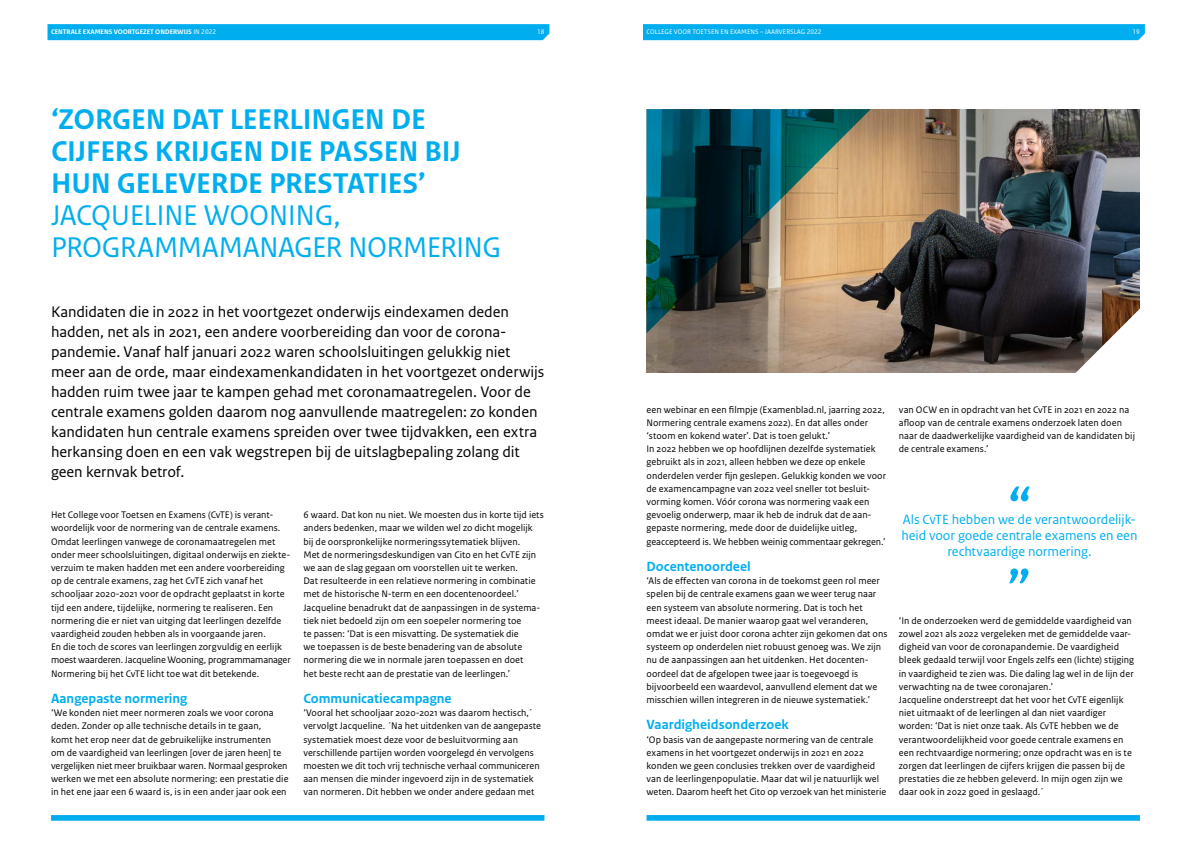
<style>
.page{position:relative;width:1191px;height:842px;background:#fff}
.page>*{position:absolute;margin:0;border:0;box-sizing:border-box;transform-origin:0 0}
.NB_plat{font:65px "Rijksoverheid Sans Text";color:#00aeef}
._2021_interview-kopb{font:700 30px/32px "Rijksoverheid Sans Text";letter-spacing:-.005em;color:#00aeef}
._2021_interview-intr{font:16px/20px "Rijksoverheid Sans Text";letter-spacing:-.005em;color:#000}
._2020_nieuwsbrief_qu{font:14px/16px "Rijksoverheid Sans Text";letter-spacing:-.005em;color:#00aeef;text-align:center}
._2021_interview-tuss{font:700 14px "Rijksoverheid Sans Text";color:#00aeef}
._2021_interview-plat{font:10px/13.2px "Rijksoverheid Sans Text";letter-spacing:.005em;color:#000}
.t1{font:7px "Rijksoverheid Sans Text";color:#fff}
.t2{font:700 7px "Rijksoverheid Sans Text";color:#fff}
.s1{font-weight:400}
</style>
<div class="page">
<svg style="left:51px;top:815px;width:493px;height:6px"></svg>
<svg style="left:646px;top:815px;width:494px;height:6px"></svg>
<div style="left:643px;top:24px;width:501px;height:16px;background:#00aeef"></div>
<div style="left:47px;top:24px;width:502px;height:16px;background:#00aeef"></div>
<img style="left:646px;top:109px;width:494px;height:264px">
<svg style="left:646px;top:109px;width:224px;height:224px"></svg>
<svg style="left:1074px;top:309px;width:66px;height:64px"></svg>
<p class="t2" style="left:51px;top:28px;width:167px">CENTRALE EXAMENS VOORTGEZET ONDERWIJS <span class="s1">IN 2022</span></p>
<p class="t1" style="left:537px;top:28px;width:9px">18</p>
<p class="t1" style="left:646px;top:28px;width:177px">COLLEGE VOOR TOETSEN EN EXAMENS – JAARVERSLAG 2022</p>
<p class="t1" style="left:1132px;top:28px;width:9px">19</p>
<p class="_2021_interview-kopb" style="left:51px;top:104px;width:452px">‘ZORGEN DAT LEERLINGEN DE<br>CIJFERS KRIJGEN DIE PASSEN BIJ<br>HUN GELEVERDE PRESTATIES’<br><span class="s1">JACQUELINE WOONING,<br>PROGRAMMAMANAGER NORMERING</span></p>
<p class="_2021_interview-intr" style="left:51px;top:302px;width:495px">Kandidaten die in 2022 in het voortgezet onderwijs eindexamen deden hadden, net als in 2021, een andere voorbereiding dan voor de corona&shy;pandemie. Vanaf half januari 2022 waren schoolsluitingen gelukkig niet meer aan de orde, maar eindexamenkandidaten in het voortgezet onderwijs hadden ruim twee jaar te kampen gehad met coronamaatregelen. Voor de centrale examens golden daarom nog aanvullende maatregelen: zo konden kandidaten hun centrale examens spreiden over twee tijdvakken, een extra herkansing doen en een vak wegstrepen bij de uitslagbepaling zolang dit geen kernvak betrof.</p>
<p class="_2021_interview-plat" style="left:51px;top:508px;width:241px">Het College voor Toetsen en Examens (CvTE) is verant&shy;woordelijk voor de normering van de centrale examens.<br>Omdat leerlingen vanwege de coronamaatregelen met onder meer schoolsluitingen, digitaal onderwijs en ziekte&shy;verzuim te maken hadden met een andere voorbereiding op de centrale examens, zag het CvTE zich vanaf het schooljaar 2020-2021 voor de opdracht geplaatst in korte tijd een andere, tijdelijke, normering te realiseren. Een normering die er niet van uitging dat leerlingen dezelfde vaardigheid zouden hebben als in voorgaande jaren.<br>En die toch de scores van leerlingen zorgvuldig en eerlijk moest waarderen. Jacqueline Wooning, programmamanager Normering bij het CvTE licht toe wat dit betekende.</p>
<p class="_2021_interview-tuss" style="left:51px;top:690px;width:138px">Aangepaste normering</p>
<p class="_2021_interview-plat" style="left:51px;top:706px;width:239px">‘We konden niet meer normeren zoals we voor corona deden. Zonder op alle technische details in te gaan,<br>komt het erop neer dat de gebruikelijke instrumenten<br>om de vaardigheid van leerlingen [over de jaren heen] te vergelijken niet meer bruikbaar waren. Normaal gesproken werken we met een absolute normering: een prestatie die in het ene jaar een 6 waard is, is in een ander jaar ook een</p>
<p class="_2021_interview-plat" style="left:303px;top:508px;width:242px">6 waard. Dat kon nu niet. We moesten dus in korte tijd iets anders bedenken, maar we wilden wel zo dicht mogelijk bij de oorspronkelijke normeringssytematiek blijven.<br>Met de normeringsdeskundigen van Cito en het CvTE zijn we aan de slag gegaan om voorstellen uit te werken.<br>Dat resulteerde in een relatieve normering in combinatie met de historische N-term en een docentenoordeel.’ Jacqueline benadrukt dat de aanpassingen in de systema&shy;tiek niet bedoeld zijn om een soepeler normering toe<br>te passen: ‘Dat is een misvatting. De systematiek die<br>we toepassen is de beste benadering van de absolute normering die we in normale jaren toepassen en doet<br>het beste recht aan de prestatie van de leerlingen.’</p>
<p class="_2021_interview-tuss" style="left:303px;top:690px;width:150px">Communicatiecampagne</p>
<p class="_2021_interview-plat" style="left:303px;top:706px;width:239px">‘Vooral het schooljaar 2020-2021 was daarom hectisch,´ vervolgt Jacqueline. ´Na het uitdenken van de aangepaste systematiek moest deze voor de besluitvorming aan verschillende partijen worden voorgelegd én vervolgens moesten we dit toch vrij technische verhaal communiceren aan mensen die minder ingevoerd zijn in de systematiek van normeren. Dit hebben we onder andere gedaan met</p>
<p class="_2021_interview-plat" style="left:646px;top:403px;width:240px">een webinar en een filmpje (Examenblad.nl, jaarring 2022,<br>Normering centrale examens 2022). En dat alles onder ‘stoom en kokend water’. Dat is toen gelukt.’</p>
<p class="_2021_interview-plat" style="left:646px;top:442px;width:241px">In 2022 hebben we op hoofdlijnen dezelfde systematiek gebruikt als in 2021, alleen hebben we deze op enkele onderdelen verder fijn geslepen. Gelukkig konden we voor de examencampagne van 2022 veel sneller tot besluit&shy;vorming komen. Vóór corona was normering vaak een gevoelig onderwerp, maar ik heb de indruk dat de aan&shy;gepaste normering, mede door de duidelijke uitleg, geaccepteerd is. We hebben weinig commentaar gekregen.’</p>
<p class="_2021_interview-tuss" style="left:646px;top:558px;width:106px">Docentenoordeel</p>
<p class="_2021_interview-plat" style="left:646px;top:574px;width:242px">‘Als de effecten van corona in de toekomst geen rol meer spelen bij de centrale examens gaan we weer terug naar een systeem van absolute normering. Dat is toch het meest ideaal. De manier waarop gaat wel veranderen, omdat we er juist door corona achter zijn gekomen dat ons systeem op onderdelen niet robuust genoeg was. We zijn nu de aanpassingen aan het uitdenken. Het docenten&shy;oordeel dat de afgelopen twee jaar is toegevoegd is bijvoorbeeld een waardevol, aanvullend element dat we misschien willen integreren in de nieuwe systematiek.’</p>
<p class="_2021_interview-tuss" style="left:646px;top:717px;width:144px">Vaardigheidsonderzoek</p>
<p class="_2021_interview-plat" style="left:646px;top:733px;width:241px">‘Op basis van de aangepaste normering van de centrale examens in het voortgezet onderwijs in 2021 en 2022 konden we geen conclusies trekken over de vaardigheid van de leerlingenpopulatie. Maar dat wil je natuurlijk wel weten. Daarom heeft het Cito op verzoek van het ministerie</p>
<p class="_2021_interview-plat" style="left:899px;top:403px;width:238px">van OCW en in opdracht van het CvTE in 2021 en 2022 na afloop van de centrale examens onderzoek laten doen naar de daadwerkelijke vaardigheid van de kandidaten bij de centrale examens.’</p>
<p class="NB_plat" style="left:1006px;top:473px;width:28px">“</p>
<p class="_2020_nieuwsbrief_qu" style="left:901px;top:527px;width:238px">heid voor goede centrale examens en een rechtvaardige normering.</p>
<p class="_2020_nieuwsbrief_qu" style="left:902px;top:511px;width:235px">Als CvTE hebben we de verantwoordelijk-</p>
<p class="NB_plat" style="left:1006px;top:555px;width:28px">”</p>
<p class="_2021_interview-plat" style="left:899px;top:614px;width:234px">‘In de onderzoeken werd de gemiddelde vaardigheid van</p>
<p class="_2021_interview-plat" style="left:899px;top:627px;width:237px">zowel 2021 als 2022 vergeleken met de gemiddelde vaar&shy;digheid van voor de coronapandemie. De vaardigheid bleek gedaald terwijl voor Engels zelfs een (lichte) stijging in vaardigheid te zien was. Die daling lag wel in de lijn der verwachting na de twee coronajaren.’</p>
<p class="_2021_interview-plat" style="left:899px;top:693px;width:234px">Jacqueline onderstreept dat het voor het CvTE eigenlijk niet uitmaakt of de leerlingen al dan niet vaardiger worden: ‘Dat is niet onze taak. Als CvTE hebben we de verantwoordelijkheid voor goede centrale examens en een rechtvaardige normering; onze opdracht was en is te zorgen dat leerlingen de cijfers krijgen die passen bij de prestaties die ze hebben geleverd. In mijn ogen zijn we daar ook in 2022 goed in geslaagd.´</p>
</div>
